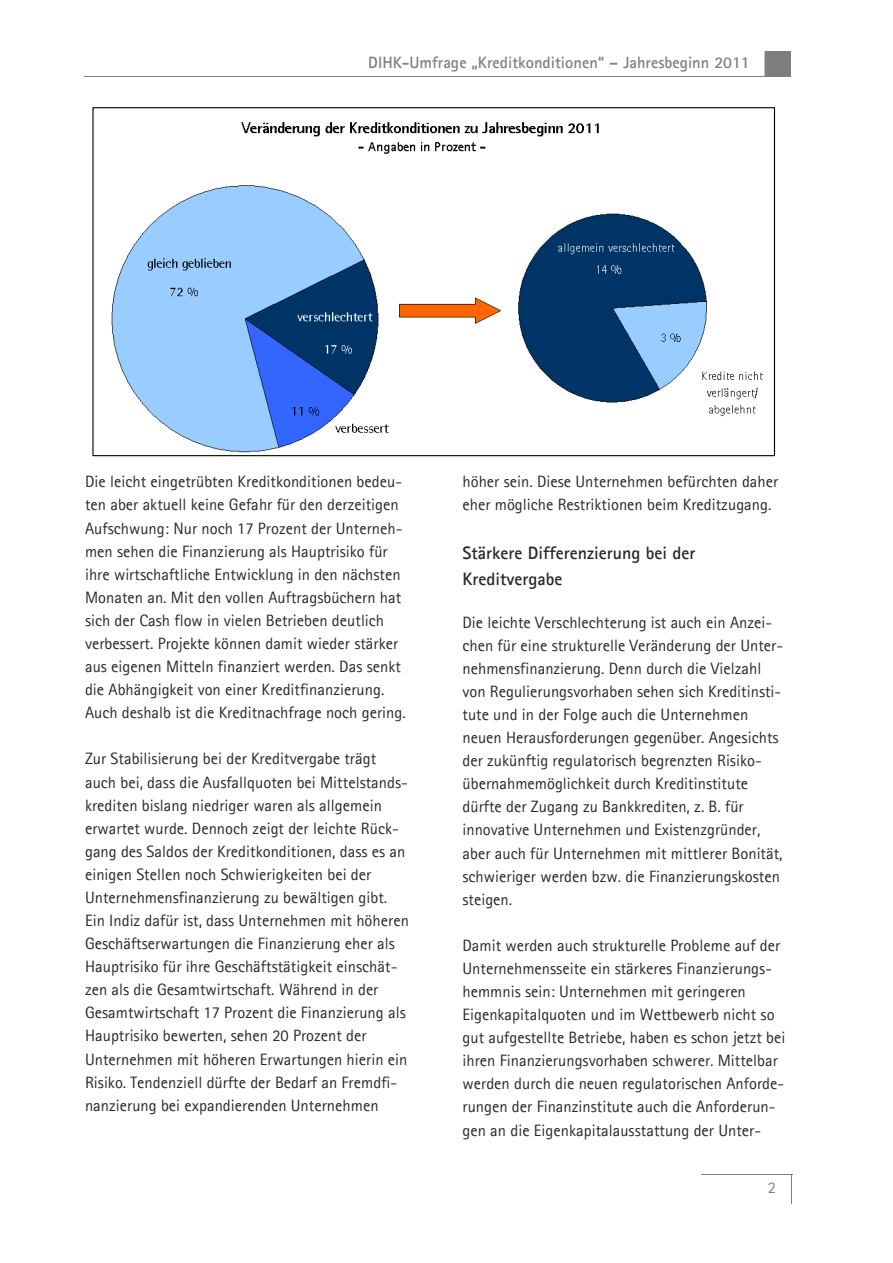
<style>
.page{position:relative;width:893px;height:1263px;background:#fff}
.page>*{position:absolute;margin:0;border:0;box-sizing:border-box;transform-origin:0 0}
.t1{font:700 18px/26.5px "Agfa Rotis Sans Serif";color:#292929}
.t2{font:16.5px/23.1px "Agfa Rotis Sans Serif";color:#292929}
.t3{font:700 16.5px "Agfa Rotis Sans Serif";color:#808080}
.t4{font:16.5px "Agfa Rotis Sans Serif";color:#808080}
</style>
<div class="page">
<hr style="left:84px;top:76px;width:681px;height:1px;background:#808080">
<svg style="left:764px;top:51px;width:27px;height:26px"></svg>
<hr style="left:701px;top:1174px;width:91px;height:1px;background:#808080">
<hr style="left:791px;top:1174px;width:1px;height:30px;background:#808080">
<img style="left:111px;top:122px;width:652px;height:331px">
<p class="t3" style="left:368px;top:52px;width:383px">DIHK-Umfrage „Kreditkonditionen“ – Jahresbeginn 2011</p>
<p class="t2" style="left:85px;top:470px;width:322px">Die leicht eingetrübten Kreditkonditionen bedeu&shy;ten aber aktuell keine Gefahr für den derzeitigen Aufschwung: Nur noch 17 Prozent der Unterneh&shy;men sehen die Finanzierung als Hauptrisiko für ihre wirtschaftliche Entwicklung in den nächsten Monaten an. Mit den vollen Auftragsbüchern hat sich der Cash flow in vielen Betrieben deutlich verbessert. Projekte können damit wieder stärker aus eigenen Mitteln finanziert werden. Das senkt die Abhängigkeit von einer Kreditfinanzierung.<br>Auch deshalb ist die Kreditnachfrage noch gering.</p>
<p class="t2" style="left:85px;top:747px;width:325px">Zur Stabilisierung bei der Kreditvergabe trägt auch bei, dass die Ausfallquoten bei Mittelstands&shy;krediten bislang niedriger waren als allgemein erwartet wurde. Dennoch zeigt der leichte Rück&shy;gang des Saldos der Kreditkonditionen, dass es an einigen Stellen noch Schwierigkeiten bei der Unternehmensfinanzierung zu bewältigen gibt.<br>Ein Indiz dafür ist, dass Unternehmen mit höheren Geschäftserwartungen die Finanzierung eher als Hauptrisiko für ihre Geschäftstätigkeit einschät&shy;zen als die Gesamtwirtschaft. Während in der Gesamtwirtschaft 17 Prozent die Finanzierung als Hauptrisiko bewerten, sehen 20 Prozent der Unternehmen mit höheren Erwartungen hierin ein Risiko. Tendenziell dürfte der Bedarf an Fremdfi&shy;nanzierung bei expandierenden Unternehmen</p>
<p class="t2" style="left:462px;top:470px;width:317px">höher sein. Diese Unternehmen befürchten daher eher mögliche Restriktionen beim Kreditzugang.</p>
<p class="t1" style="left:462px;top:539px;width:234px">Stärkere Differenzierung bei der<br>Kreditvergabe</p>
<p class="t2" style="left:462px;top:610px;width:322px">Die leichte Verschlechterung ist auch ein Anzei&shy;chen für eine strukturelle Veränderung der Unter&shy;nehmensfinanzierung. Denn durch die Vielzahl von Regulierungsvorhaben sehen sich Kreditinsti&shy;tute und in der Folge auch die Unternehmen neuen Herausforderungen gegenüber. Angesichts der zukünftig regulatorisch begrenzten Risiko&shy;übernahmemöglichkeit durch Kreditinstitute dürfte der Zugang zu Bankkrediten, z. B. für innovative Unternehmen und Existenzgründer, aber auch für Unternehmen mit mittlerer Bonität, schwieriger werden bzw. die Finanzierungskosten steigen.</p>
<p class="t2" style="left:462px;top:934px;width:324px">Damit werden auch strukturelle Probleme auf der Unternehmensseite ein stärkeres Finanzierungs&shy;hemmnis sein: Unternehmen mit geringeren Eigenkapitalquoten und im Wettbewerb nicht so gut aufgestellte Betriebe, haben es schon jetzt bei ihren Finanzierungsvorhaben schwerer. Mittelbar werden durch die neuen regulatorischen Anforde&shy;rungen der Finanzinstitute auch die Anforderun&shy;gen an die Eigenkapitalausstattung der Unter-</p>
<p class="t4" style="left:768px;top:1177px;width:10px">2</p>
</div>
